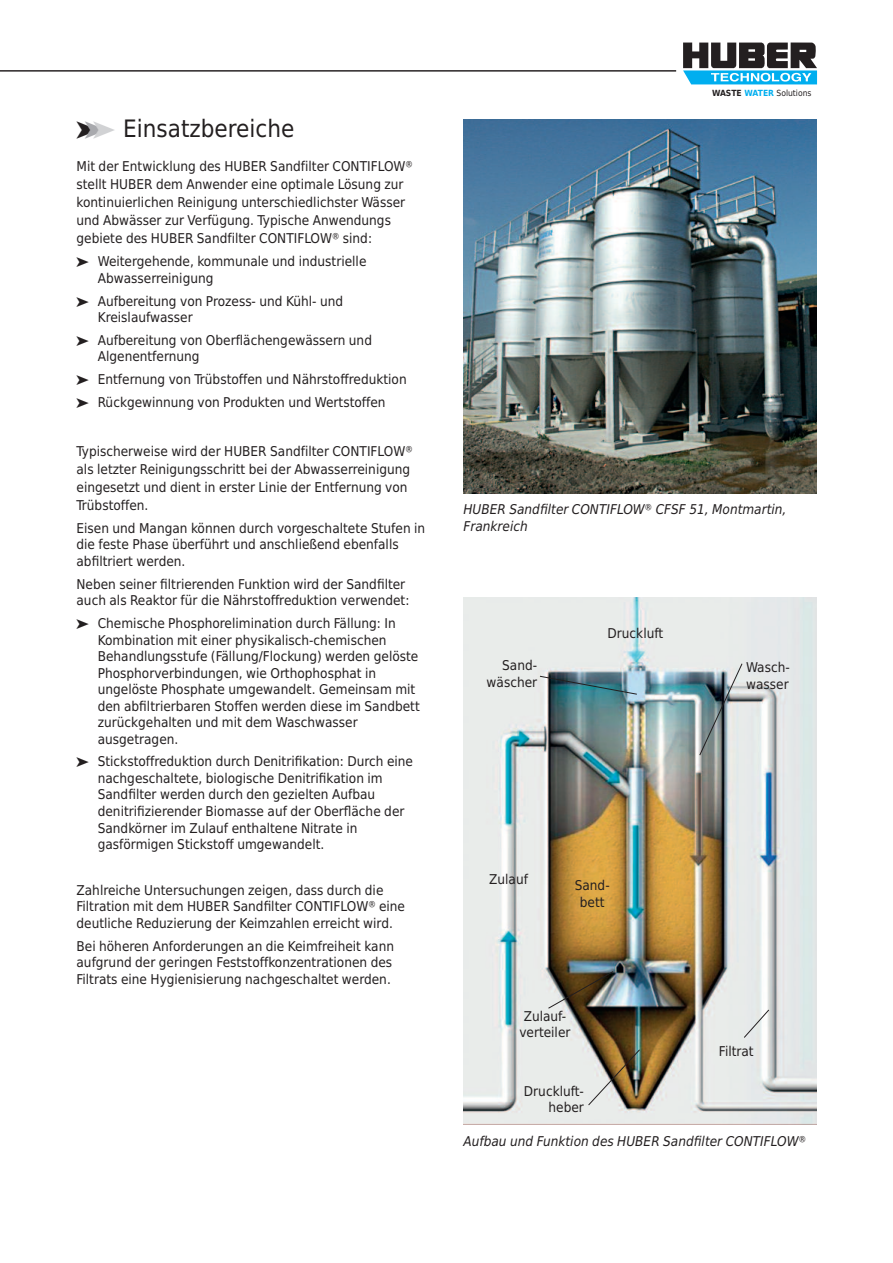
<style>
.page{position:relative;width:893px;height:1263px;background:#fff}
.page>*{position:absolute;margin:0;border:0;box-sizing:border-box;transform-origin:0 0}
.t1{font:24px "Huber Tec";color:#231f20}
.t2{font:13.5px/16.5px "Huber Tec";color:#231f20}
.t3{font:italic 13.5px/16.5px "Huber Tec";color:#231f20}
.t4{font:8.55px "Huber Tec";color:#231f20}
.s1{color:#a8a9ad}
.s2{color:#d1d2d4}
.s3{font-weight:700}
.s4{font-weight:700;color:#00aeef}
</style>
<div class="page">
<svg style="left:683px;top:43px;width:134px;height:41px"></svg>
<hr style="left:0;top:71px;width:676px;height:1px;background:#231f20">
<svg style="left:0;top:71px;width:13px;height:1px"></svg>
<img style="left:463px;top:119px;width:353px;height:374px">
<img style="left:463px;top:597px;width:353px;height:528px">
<svg style="left:699px;top:663px;width:44px;height:93px"></svg>
<img style="left:587px;top:1048px;width:54px;height:58px">
<svg style="left:539px;top:675px;width:99px;height:20px"></svg>
<img style="left:547px;top:970px;width:67px;height:39px">
<svg style="left:743px;top:1009px;width:27px;height:30px"></svg>
<h1 class="t1" style="left:77px;top:115px;width:219px">➤<span class="s1">➤</span><span class="s2">➤</span> Einsatzbereiche</h1>
<p class="t2" style="left:77px;top:158px;width:338px;line-height:18px">Mit der Entwicklung des HUBER Sandfilter CONTIFLOW® stellt HUBER dem Anwender eine optimale Lösung zur kontinuierlichen Reinigung unterschiedlichster Wässer und Abwässer zur Verfügung. Typische Anwendungs gebiete des HUBER Sandfilter CONTIFLOW® sind:</p>
<p class="t2" style="left:98px;top:253px;width:270px;text-indent:-21px">➤ Weitergehende, kommunale und industrielle<br>Abwasserreinigung</p>
<p class="t2" style="left:98px;top:293px;width:247px;text-indent:-21px">➤ Aufbereitung von Prozess- und Kühl- und<br>Kreislaufwasser</p>
<p class="t2" style="left:98px;top:332px;width:276px;text-indent:-21px">➤ Aufbereitung von Oberflächengewässern und<br>Algenentfernung</p>
<p class="t2" style="left:77px;top:368px;width:332px;line-height:23px">➤ Entfernung von Trübstoffen und Nährstoffreduktion ➤ Rückgewinnung von Produkten und Wertstoffen</p>
<p class="t2" style="left:77px;top:442px;width:338px;line-height:18px">Typischerweise wird der HUBER Sandfilter CONTIFLOW® als letzter Reinigungsschritt bei der Abwasserreinigung eingesetzt und dient in erster Linie der Entfernung von Trübstoffen.</p>
<p class="t2" style="left:77px;top:520px;width:350px">Eisen und Mangan können durch vorgeschaltete Stufen in die feste Phase überführt und anschließend ebenfalls abfiltriert werden.</p>
<p class="t2" style="left:77px;top:576px;width:334px">Neben seiner filtrierenden Funktion wird der Sandfilter auch als Reaktor für die Nährstoffreduktion verwendet:</p>
<p class="t2" style="left:98px;top:615px;width:324px;text-indent:-21px">➤ Chemische Phosphorelimination durch Fällung: In Kombination mit einer physikalisch-chemischen Behandlungsstufe (Fällung/Flockung) werden gelöste Phosphorverbindungen, wie Orthophosphat in ungelöste Phosphate umgewandelt. Gemeinsam mit den abfiltrierbaren Stoffen werden diese im Sandbett zurückgehalten und mit dem Waschwasser ausgetragen.</p>
<p class="t2" style="left:98px;top:753px;width:317px;text-indent:-21px">➤ Stickstoffreduktion durch Denitrifikation: Durch eine nachgeschaltete, biologische Denitrifikation im Sandfilter werden durch den gezielten Aufbau denitrifizierender Biomasse auf der Oberfläche der Sandkörner im Zulauf enthaltene Nitrate in gasförmigen Stickstoff umgewandelt.</p>
<p class="t2" style="left:77px;top:882px;width:330px">Zahlreiche Untersuchungen zeigen, dass durch die<br>Filtration mit dem HUBER Sandfilter CONTIFLOW® eine deutliche Reduzierung der Keimzahlen erreicht wird.</p>
<p class="t2" style="left:77px;top:938px;width:319px">Bei höheren Anforderungen an die Keimfreiheit kann aufgrund der geringen Feststoffkonzentrationen des<br>Filtrats eine Hygienisierung nachgeschaltet werden.</p>
<p class="t4" style="left:712px;top:86px;width:101px"><span class="s3">WASTE</span> <span class="s4">WATER</span> Solutions</p>
<p class="t3" style="left:463px;top:501px;width:324px">HUBER Sandfilter CONTIFLOW® CFSF 51, Montmartin,<br>Frankreich</p>
<p class="t2" style="left:487px;top:657px;width:52px;text-align:right">Sand&shy;wäscher</p>
<p class="t2" style="left:608px;top:625px;width:57px">Druckluft</p>
<p class="t2" style="left:746px;top:659px;width:45px">Wasch&shy;wasser</p>
<p class="t2" style="left:489px;top:871px;width:40px">Zulauf</p>
<p class="t2" style="left:575px;top:877px;width:36px;text-align:center">Sand&shy;bett</p>
<p class="t2" style="left:519px;top:1008px;width:53px;text-align:center">Zulauf&shy;verteiler</p>
<p class="t2" style="left:524px;top:1083px;width:62px;text-align:right">Druckluft&shy;heber</p>
<p class="t2" style="left:719px;top:1043px;width:36px">Filtrat</p>
<p class="t3" style="left:463px;top:1133px;width:344px">Aufbau und Funktion des HUBER Sandfilter CONTIFLOW®</p>
</div>
